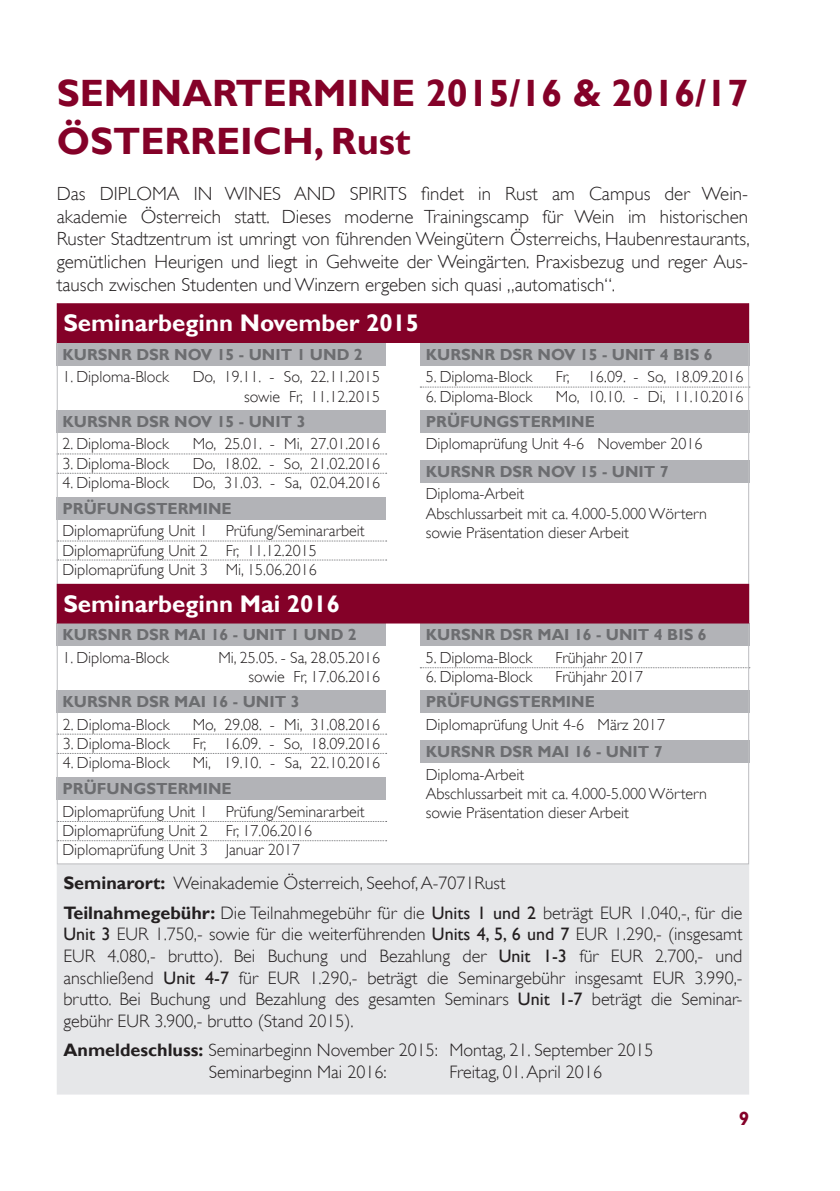
<style>
.page{position:relative;width:840px;height:1191px;background:#fff}
.page>*{position:absolute;margin:0;border:0;box-sizing:border-box;transform-origin:0 0}
.t1{font:700 38px "Gill Sans";color:#840128}
.t2{font:700 24px "Gill Sans";color:#fff}
.t3{font:300 19px/22.8px "Gill Sans";color:#231f20;text-align:justify}
.t4{font:700 19px "Gill Sans";color:#840128}
.t5{font:300 18px/21.6px "Gill Sans";color:#231f20;text-align:justify}
.t6{font:300 16px/19.2px "Gill Sans";color:#231f20}
.t7{font:700 16px "Gill Sans";color:#6c6d70}
.s1{font-weight:700}
.s2{font-weight:400}
</style>
<div class="page">
<div style="left:57px;top:865px;width:691px;height:229px;background:#e6e7e9"></div>
<div style="left:57px;top:864px;width:691px;height:230px;border:1px solid #e6e7e9"></div>
<div style="left:57px;top:343px;width:329px;height:22px;background:#b2b3b7"></div>
<div style="left:57px;top:410px;width:329px;height:23px;background:#b2b3b7"></div>
<div style="left:57px;top:497px;width:329px;height:22px;background:#b2b3b7"></div>
<div style="left:420px;top:343px;width:328px;height:22px;background:#b2b3b7"></div>
<div style="left:420px;top:410px;width:328px;height:23px;background:#b2b3b7"></div>
<div style="left:420px;top:460px;width:328px;height:23px;background:#b2b3b7"></div>
<div style="left:57px;top:623px;width:329px;height:23px;background:#b2b3b7"></div>
<div style="left:57px;top:690px;width:329px;height:23px;background:#b2b3b7"></div>
<div style="left:57px;top:777px;width:329px;height:23px;background:#b2b3b7"></div>
<div style="left:420px;top:623px;width:328px;height:23px;background:#b2b3b7"></div>
<div style="left:420px;top:690px;width:328px;height:23px;background:#b2b3b7"></div>
<div style="left:420px;top:740px;width:328px;height:23px;background:#b2b3b7"></div>
<svg style="left:59px;top:453px;width:327px;height:1px"></svg>
<svg style="left:59px;top:473px;width:327px;height:1px"></svg>
<svg style="left:59px;top:540px;width:327px;height:1px"></svg>
<svg style="left:59px;top:559px;width:327px;height:1px"></svg>
<svg style="left:420px;top:387px;width:329px;height:1px"></svg>
<svg style="left:59px;top:734px;width:327px;height:1px"></svg>
<svg style="left:59px;top:753px;width:327px;height:1px"></svg>
<svg style="left:59px;top:821px;width:327px;height:1px"></svg>
<svg style="left:59px;top:840px;width:327px;height:1px"></svg>
<svg style="left:420px;top:667px;width:329px;height:1px"></svg>
<div style="left:57px;top:304px;width:691px;height:38px;background:#840128"></div>
<div style="left:57px;top:303px;width:691px;height:40px;border:1px solid #840128"></div>
<div style="left:57px;top:584px;width:691px;height:39px;background:#840128"></div>
<p class="t1" style="left:57px;top:70px;width:692px">SEMINARTERMINE 2015/16 &amp; 2016/17</p>
<p class="t1" style="left:57px;top:118px;width:355px">ÖSTERREICH, Rust</p>
<p class="t3" style="left:57px;top:182px;width:694px">Das DIPLOMA IN WINES AND SPIRITS findet in Rust am Campus der Wein&shy;akademie Österreich statt. Dieses moderne Trainingscamp für Wein im historischen Ruster Stadtzentrum ist umringt von führenden Weingütern Österreichs, Haubenrestaurants, gemütlichen Heurigen und liegt in Gehweite der Weingärten. Praxisbezug und reger Aus&shy;tausch zwischen Studenten und Winzern ergeben sich quasi „automatisch“.</p>
<p class="t2" style="left:63px;top:309px;width:357px">Seminarbeginn November 2015</p>
<p class="t7" style="left:62px;top:345px;width:302px">KURSNR DSR NOV 15 - UNIT 1 UND 2</p>
<p class="t6" style="left:62px;top:367px;width:108px">1. Diploma-Block</p>
<p class="t6" style="left:425px;top:367px;width:108px">5. Diploma-Block</p>
<p class="t6" style="left:425px;top:386px;width:108px">6. Diploma-Block</p>
<p class="t7" style="left:425px;top:345px;width:288px">KURSNR DSR NOV 15 - UNIT 4 BIS 6</p>
<p class="t6" style="left:555px;top:367px;width:189px">Fr, 16.09. - So, 18.09.2016</p>
<p class="t6" style="left:555px;top:386px;width:189px">Mo, 10.10. - Di, 11.10.2016</p>
<p class="t6" style="left:192px;top:367px;width:189px">Do, 19.11. - So, 22.11.2015</p>
<p class="t6" style="left:244px;top:386px;width:137px">sowie Fr, 11.12.2015</p>
<p class="t7" style="left:62px;top:412px;width:244px">KURSNR DSR NOV 15 - UNIT 3</p>
<p class="t7" style="left:425px;top:412px;width:171px">PRÜFUNGSTERMINE</p>
<p class="t6" style="left:425px;top:434px;width:278px">Diplomaprüfung Unit 4-6 November 2016</p>
<p class="t7" style="left:425px;top:462px;width:244px">KURSNR DSR NOV 15 - UNIT 7</p>
<p class="t6" style="left:62px;top:434px;width:108px">2. Diploma-Block</p>
<p class="t6" style="left:62px;top:453px;width:108px">3. Diploma-Block</p>
<p class="t6" style="left:62px;top:473px;width:108px">4. Diploma-Block</p>
<p class="t6" style="left:192px;top:434px;width:189px">Mo, 25.01. - Mi, 27.01.2016<br>Do, 18.02. - So, 21.02.2016</p>
<p class="t6" style="left:192px;top:473px;width:189px">Do, 31.03. - Sa, 02.04.2016</p>
<p class="t6" style="left:425px;top:484px;width:100px">Diploma-Arbeit</p>
<p class="t6" style="left:425px;top:503px;width:282px">Abschlussarbeit mit ca. 4.000-5.000 Wörtern sowie Präsentation dieser Arbeit</p>
<p class="t7" style="left:62px;top:499px;width:171px">PRÜFUNGSTERMINE</p>
<p class="t6" style="left:62px;top:521px;width:303px">Diplomaprüfung Unit 1 Prüfung/Seminararbeit<br>Diplomaprüfung Unit 2 Fr, 11.12.2015</p>
<p class="t6" style="left:62px;top:559px;width:256px">Diplomaprüfung Unit 3 Mi, 15.06.2016</p>
<p class="t2" style="left:63px;top:589px;width:278px">Seminarbeginn Mai 2016</p>
<p class="t7" style="left:62px;top:625px;width:296px">KURSNR DSR MAI 16 - UNIT 1 UND 2</p>
<p class="t6" style="left:62px;top:648px;width:108px">1. Diploma-Block</p>
<p class="t6" style="left:425px;top:648px;width:108px">5. Diploma-Block</p>
<p class="t6" style="left:425px;top:667px;width:108px">6. Diploma-Block</p>
<p class="t7" style="left:425px;top:625px;width:282px">KURSNR DSR MAI 16 - UNIT 4 BIS 6</p>
<p class="t6" style="left:218px;top:648px;width:163px;text-align:right">Mi, 25.05. - Sa, 28.05.2016 sowie Fr, 17.06.2016</p>
<p class="t7" style="left:62px;top:692px;width:238px">KURSNR DSR MAI 16 - UNIT 3</p>
<p class="t6" style="left:555px;top:648px;width:89px">Frühjahr 2017</p>
<p class="t6" style="left:555px;top:667px;width:89px">Frühjahr 2017</p>
<p class="t7" style="left:425px;top:692px;width:171px">PRÜFUNGSTERMINE</p>
<p class="t6" style="left:425px;top:715px;width:241px">Diplomaprüfung Unit 4-6 März 2017</p>
<p class="t7" style="left:425px;top:742px;width:238px">KURSNR DSR MAI 16 - UNIT 7</p>
<p class="t6" style="left:63px;top:715px;width:108px">2. Diploma-Block</p>
<p class="t6" style="left:63px;top:734px;width:108px">3. Diploma-Block</p>
<p class="t6" style="left:63px;top:753px;width:108px">4. Diploma-Block</p>
<p class="t6" style="left:192px;top:715px;width:189px">Mo, 29.08. - Mi, 31.08.2016<br>Fr, 16.09. - So, 18.09.2016</p>
<p class="t6" style="left:192px;top:753px;width:189px">Mi, 19.10. - Sa, 22.10.2016</p>
<p class="t6" style="left:425px;top:765px;width:100px">Diploma-Arbeit</p>
<p class="t6" style="left:425px;top:784px;width:282px">Abschlussarbeit mit ca. 4.000-5.000 Wörtern sowie Präsentation dieser Arbeit</p>
<p class="t7" style="left:62px;top:779px;width:171px">PRÜFUNGSTERMINE</p>
<p class="t6" style="left:62px;top:802px;width:303px">Diplomaprüfung Unit 1 Prüfung/Seminararbeit<br>Diplomaprüfung Unit 2 Fr, 17.06.2016</p>
<p class="t6" style="left:62px;top:840px;width:239px">Diplomaprüfung Unit 3 Januar 2017</p>
<p class="t5" style="left:63px;top:872px;width:443px"><span class="s1">Seminarort:</span> Weinakademie Österreich, Seehof, A-7071Rust</p>
<p class="t5" style="left:63px;top:902px;width:680px"><span class="s1">Teilnahmegebühr:</span> Die Teilnahmegebühr für die <span class="s2">Units 1 und 2</span> beträgt EUR 1.040,-, für die <span class="s2">Unit 3</span> EUR 1.750,- sowie für die weiterführenden <span class="s2">Units 4, 5, 6 und 7</span> EUR 1.290,- (insgesamt EUR 4.080,- brutto). Bei Buchung und Bezahlung der <span class="s2">Unit 1-3</span> für EUR 2.700,- und anschließend <span class="s2">Unit 4-7</span> für EUR 1.290,- beträgt die Seminargebühr insgesamt EUR 3.990,- brutto. Bei Buchung und Bezahlung des gesamten Seminars <span class="s2">Unit 1-7</span> beträgt die Seminar&shy;gebühr EUR 3.900,- brutto (Stand 2015).</p>
<p class="t5" style="left:63px;top:1039px;width:591px"><span class="s1">Anmeldeschluss:</span> Seminarbeginn November 2015: Montag, 21. September 2015</p>
<p class="t5" style="left:208px;top:1061px;width:179px">Seminarbeginn Mai 2016:</p>
<p class="t5" style="left:449px;top:1061px;width:154px">Freitag, 01. April 2016</p>
<p class="t4" style="left:738px;top:1106px;width:12px">9</p>
</div>
